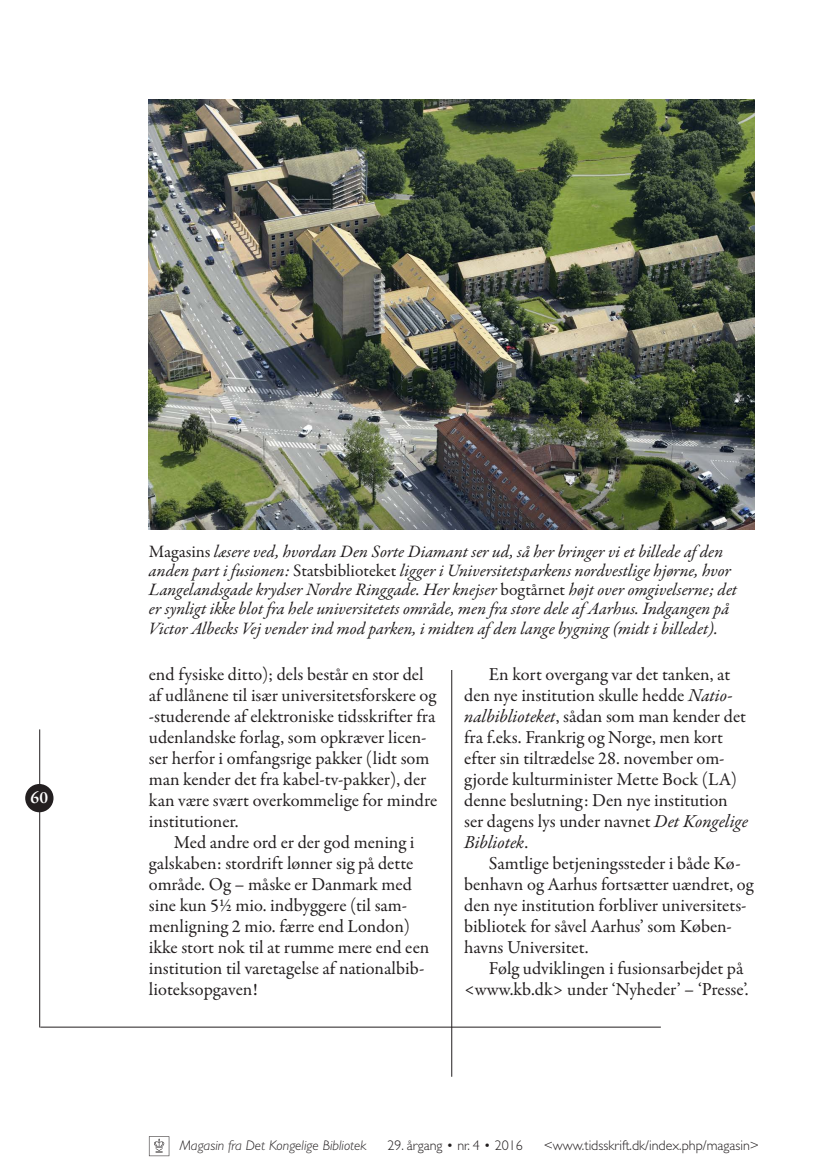
<style>
.page{position:relative;width:834px;height:1176px;background:#fff}
.page>*{position:absolute;margin:0;border:0;box-sizing:border-box;transform-origin:0 0}
.P01_Indrykning{font:18.38px/21px "Garamond Premr Pro";color:#231f20}
.P10_Billedtekst{font:italic 17.5px/19.2px "Garamond Premr Pro";color:#231f20}
.t1{font:600 17.5px "Garamond Premr Pro";color:#fff}
.t2{font:300 14px "Gill Sans Std";color:#231f20}
.t3{font:italic 300 14px "Gill Sans Std";color:#231f20}
.s1{font-style:normal}
.s2{font-style:italic}
</style>
<div class="page">
<hr style="left:40px;top:1027px;width:620px;height:1px;background:#231f20">
<hr style="left:39px;top:729px;width:1px;height:298px;background:#231f20">
<hr style="left:451px;top:313px;width:1px;height:763px;background:#231f20">
<div style="left:25px;top:784px;width:28px;height:28px;background:#231f20;border-radius:50%"></div>
<svg style="left:149px;top:1136px;width:20px;height:20px"></svg>
<div style="left:439px;top:99px;width:25px;height:571px;background:#fff"></div>
<img style="left:149px;top:99px;width:605px;height:430px">
<p class="t1" style="left:31px;top:787px;width:19px">60</p>
<p class="P10_Billedtekst" style="left:149px;top:542px;width:589px"><span class="s1">Magasins</span> læsere ved, hvordan Den Sorte Diamant ser ud, så her bringer vi et billede af den anden part i fusionen: <span class="s1">Statsbiblioteket</span> ligger i Universitetsparkens nordvestlige hjørne, hvor Langelandsgade krydser Nordre Ringgade. Her knejser <span class="s1">bogtårnet</span> højt over omgivelserne; det er synligt ikke blot fra hele universitetets område, men fra store dele af Aarhus. Indgangen på Victor Albecks Vej vender ind mod parken, i midten af den lange bygning (midt i billedet).</p>
<p class="P01_Indrykning" style="left:149px;top:664px;width:290px">end fysiske ditto); dels består en stor del af udlånene til især universitetsforskere og -studerende af elektroniske tidsskrifter fra udenlandske forlag, som opkræver licen&shy;ser herfor i omfangsrige pakker (lidt som man kender det fra kabel-tv-pakker), der kan være svært overkommelige for mindre institutioner.</p>
<p class="P01_Indrykning" style="left:149px;top:832px;width:282px;text-indent:25px">Med andre ord er der god mening i galskaben: stordrift lønner sig på dette område. Og – måske er Danmark med sine kun 5½ mio. indbyggere (til sam&shy;menligning 2 mio. færre end London) ikke stort nok til at rumme mere end een institution til varetagelse af nationalbib&shy;lioteksopgaven!</p>
<p class="P01_Indrykning" style="left:464px;top:664px;width:285px;text-indent:25px">En kort overgang var det tanken, at den nye institution skulle hedde <span class="s2">Natio&shy;nalbiblioteket</span>, sådan som man kender det fra f.eks. Frankrig og Norge, men kort efter sin tiltrædelse 28. november om&shy;gjorde kulturminister Mette Bock (LA) denne beslutning: Den nye institution ser dagens lys under navnet <span class="s2">Det Kongelige Bibliotek</span>.</p>
<p class="P01_Indrykning" style="left:464px;top:853px;width:291px;text-indent:25px">Samtlige betjeningssteder i både Kø&shy;benhavn og Aarhus fortsætter uændret, og den nye institution forbliver universitets&shy;bibliotek for såvel Aarhus’ som Køben&shy;havns Universitet.</p>
<p class="P01_Indrykning" style="left:464px;top:958px;width:286px;text-align:right">Følg udviklingen i fusionsarbejdet på &lt;www.kb.dk&gt; under ‘Nyheder’ – ‘Presse’.</p>
<p class="t3" style="left:180px;top:1138px;width:188px">Magasin fra Det Kongelige Bibliotek</p>
<p class="t2" style="left:387px;top:1138px;width:137px">29. årgang • nr. 4 • 2016</p>
<p class="t2" style="left:543px;top:1138px;width:217px">&lt;www.tidsskrift.dk/index.php/magasin&gt;</p>
</div>
